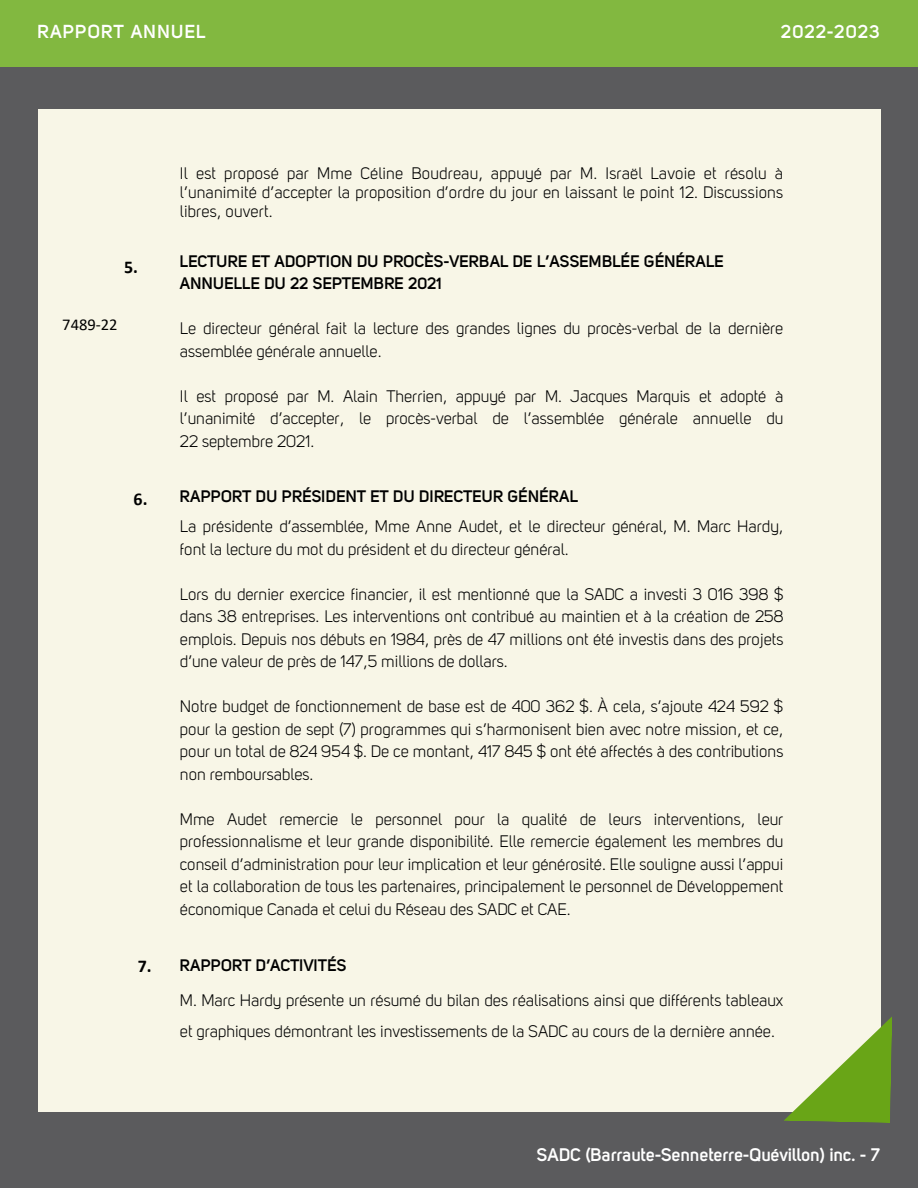
<style>
.page{position:relative;width:918px;height:1188px;background:#5b5b5d}
.page>*{position:absolute;margin:0;border:0;box-sizing:border-box;transform-origin:0 0}
.t1{font:700 18.6px "Uni Sans Semi";letter-spacing:.05em;color:#fff}
.t2{font:700 18px "Uni Sans Semi";color:#fff}
.t3{font:700 18px "Calibri";color:#000}
.t4{font:16.5px/22.5px "Uni Sans Book";color:#000;text-align:justify}
.t5{font:700 16.5px "Uni Sans Semi";color:#000}
.t6{font:16.5px "Calibri";color:#000}
</style>
<div class="page">
<div style="left:0;top:0;width:918px;height:67px;background:#82b840"></div>
<div style="left:38px;top:110px;width:842px;height:1002px;background:#f8f6e7"></div>
<svg style="left:784px;top:1016px;width:108px;height:107px"></svg>
<p class="t1" style="left:38px;top:24px;width:170px">RAPPORT ANNUEL</p>
<p class="t1" style="left:781px;top:24px;width:101px">2022-2023</p>
<p class="t3" style="left:124px;top:259px;width:15px">5.</p>
<p class="t6" style="left:62px;top:317px;width:57px">7489-22</p>
<p class="t3" style="left:134px;top:492px;width:15px">6.</p>
<p class="t3" style="left:138px;top:959px;width:15px">7.</p>
<p class="t4" style="left:180px;top:165px;width:605px;line-height:19.2px">Il est proposé par Mme Céline Boudreau, appuyé par M. Israël Lavoie et résolu à l’unanimité d’accepter la proposition d’ordre du jour en laissant le point 12. Discussions libres, ouvert.</p>
<p class="t5" style="left:180px;top:254px;width:546px">LECTURE ET ADOPTION DU PROCÈS-VERBAL DE L’ASSEMBLÉE GÉNÉRALE</p>
<p class="t5" style="left:180px;top:277px;width:264px">ANNUELLE DU 22 SEPTEMBRE 2021</p>
<p class="t4" style="left:180px;top:319px;width:605px">Le directeur général fait la lecture des grandes lignes du procès-verbal de la dernière assemblée générale annuelle.</p>
<p class="t4" style="left:180px;top:386px;width:605px">Il est proposé par M. Alain Therrien, appuyé par M. Jacques Marquis et adopté à l’unanimité d’accepter, le procès-verbal de l’assemblée générale annuelle du 22 septembre 2021.</p>
<p class="t5" style="left:180px;top:489px;width:400px">RAPPORT DU PRÉSIDENT ET DU DIRECTEUR GÉNÉRAL</p>
<p class="t4" style="left:180px;top:517px;width:605px">La présidente d’assemblée, Mme Anne Audet, et le directeur général, M. Marc Hardy, font la lecture du mot du président et du directeur général.</p>
<p class="t4" style="left:180px;top:584px;width:605px">Lors du dernier exercice financier, il est mentionné que la SADC a investi 3 016 398 $ dans 38 entreprises. Les interventions ont contribué au maintien et à la création de 258 emplois. Depuis nos débuts en 1984, près de 47 millions ont été investis dans des projets d’une valeur de près de 147,5 millions de dollars.</p>
<p class="t4" style="left:180px;top:697px;width:605px">Notre budget de fonctionnement de base est de 400 362 $. À cela, s’ajoute 424 592 $ pour la gestion de sept (7) programmes qui s’harmonisent bien avec notre mission, et ce, pour un total de 824 954 $. De ce montant, 417 845 $ ont été affectés à des contributions non remboursables.</p>
<p class="t4" style="left:180px;top:809px;width:605px">Mme Audet remercie le personnel pour la qualité de leurs interventions, leur professionnalisme et leur grande disponibilité. Elle remercie également les membres du conseil d’administration pour leur implication et leur générosité. Elle souligne aussi l’appui et la collaboration de tous les partenaires, principalement le personnel de Développement économique Canada et celui du Réseau des SADC et CAE.</p>
<p class="t5" style="left:180px;top:959px;width:168px">RAPPORT D’ACTIVITÉS</p>
<p class="t4" style="left:180px;top:986px;width:605px;line-height:31.5px">M. Marc Hardy présente un résumé du bilan des réalisations ainsi que différents tableaux et graphiques démontrant les investissements de la SADC au cours de la dernière année.</p>
<p class="t2" style="left:537px;top:1148px;width:345px">SADC (Barraute-Senneterre-Quévillon) inc. - 7</p>
</div>
